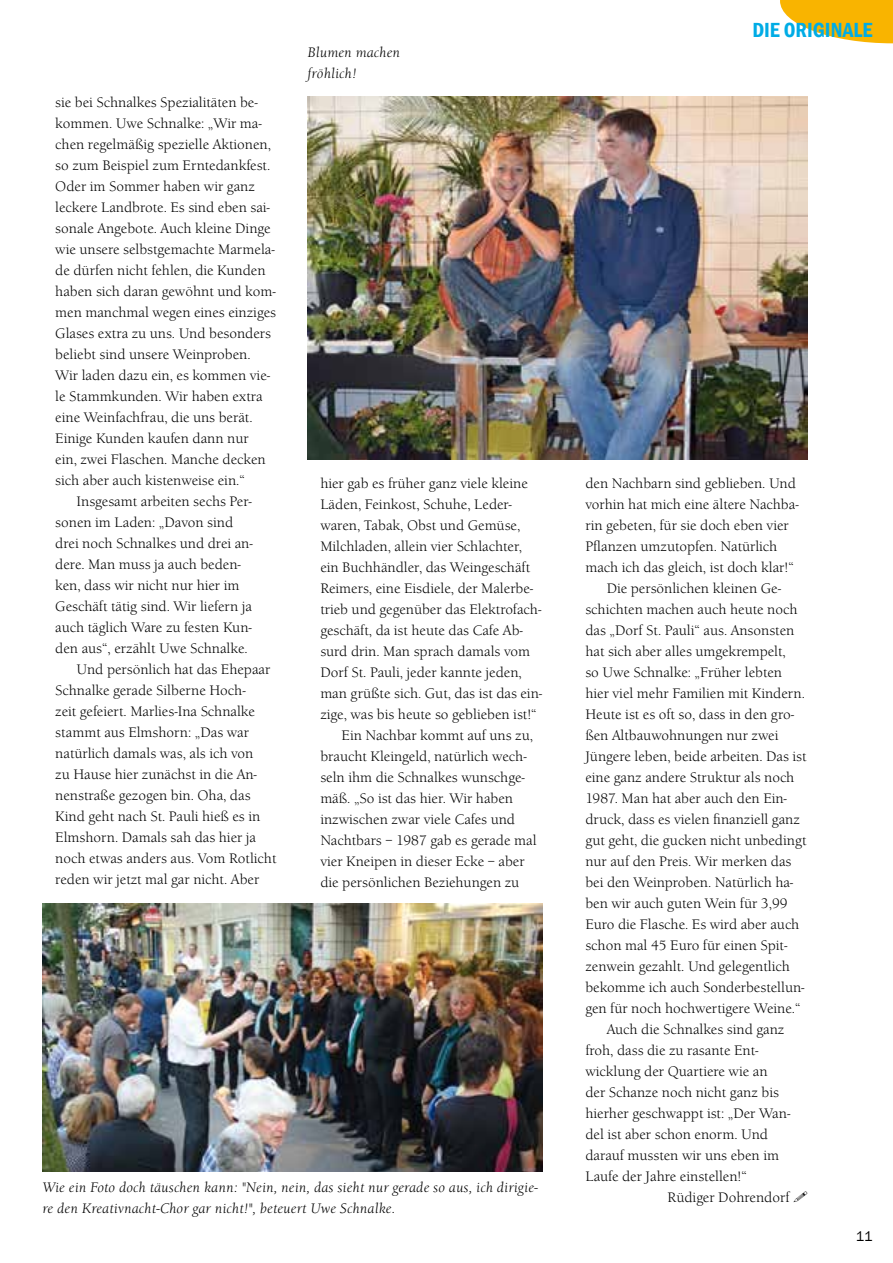
<style>
.page{position:relative;width:893px;height:1263px;background:#fff}
.page>*{position:absolute;margin:0;border:0;box-sizing:border-box;transform-origin:0 0}
.t1{font:600 condensed 21px "Franklin Gothic";color:#00ace5}
.t2{font:14.25px "Berkeley Old Style EF";color:#000}
.t3{font:italic 14.25px/21px "Berkeley Old Style EF";letter-spacing:.01em;color:#000}
.t4{font:14.25px "Franklin Gothic";color:#000}
</style>
<div class="page">
<svg style="left:780px;top:0;width:113px;height:43px"></svg>
<img style="left:308px;top:96px;width:500px;height:363px">
<img style="left:43px;top:904px;width:500px;height:268px">
<p class="t2" style="left:55px;top:94px;width:204px">sie bei Schnalkes Spezialitäten be-</p>
<p class="t2" style="left:55px;top:115px;width:208px">kommen. Uwe Schnalke: „Wir ma-</p>
<p class="t2" style="left:55px;top:136px;width:217px">chen regelmäßig spezielle Aktionen,</p>
<p class="t2" style="left:55px;top:157px;width:217px">so zum Beispiel zum Erntedankfest.</p>
<p class="t2" style="left:55px;top:178px;width:201px">Oder im Sommer haben wir ganz</p>
<p class="t2" style="left:55px;top:199px;width:216px">leckere Landbrote. Es sind eben sai-</p>
<p class="t2" style="left:55px;top:220px;width:217px">sonale Angebote. Auch kleine Dinge</p>
<p class="t2" style="left:55px;top:241px;width:221px">wie unsere selbstgemachte Marmela-</p>
<p class="t2" style="left:55px;top:262px;width:212px">de dürfen nicht fehlen, die Kunden</p>
<p class="t2" style="left:55px;top:283px;width:222px">haben sich daran gewöhnt und kom-</p>
<p class="t2" style="left:55px;top:304px;width:222px">men manchmal wegen eines einziges</p>
<p class="t2" style="left:55px;top:325px;width:217px">Glases extra zu uns. Und besonders</p>
<p class="t2" style="left:55px;top:346px;width:197px">beliebt sind unsere Weinproben.</p>
<p class="t2" style="left:55px;top:367px;width:216px">Wir laden dazu ein, es kommen vie-</p>
<p class="t2" style="left:55px;top:388px;width:209px">le Stammkunden. Wir haben extra</p>
<p class="t2" style="left:55px;top:409px;width:199px">eine Weinfachfrau, die uns berät.</p>
<p class="t2" style="left:55px;top:430px;width:195px">Einige Kunden kaufen dann nur</p>
<p class="t2" style="left:55px;top:451px;width:212px">ein, zwei Flaschen. Manche decken</p>
<p class="t2" style="left:55px;top:472px;width:191px">sich aber auch kistenweise ein.“</p>
<p class="t2" style="left:77px;top:493px;width:177px">Insgesamt arbeiten sechs Per-</p>
<p class="t2" style="left:55px;top:514px;width:179px">sonen im Laden: „Davon sind</p>
<p class="t2" style="left:55px;top:535px;width:199px">drei noch Schnalkes und drei an-</p>
<p class="t2" style="left:55px;top:556px;width:187px">dere. Man muss ja auch beden-</p>
<p class="t2" style="left:55px;top:577px;width:186px">ken, dass wir nicht nur hier im</p>
<p class="t2" style="left:55px;top:598px;width:198px">Geschäft tätig sind. Wir liefern ja</p>
<p class="t2" style="left:55px;top:619px;width:198px">auch täglich Ware zu festen Kun-</p>
<p class="t2" style="left:55px;top:640px;width:194px">den aus“, erzählt Uwe Schnalke.</p>
<p class="t2" style="left:77px;top:661px;width:195px">Und persönlich hat das Ehepaar</p>
<p class="t2" style="left:55px;top:682px;width:192px">Schnalke gerade Silberne Hoch-</p>
<p class="t2" style="left:55px;top:703px;width:201px">zeit gefeiert. Marlies-Ina Schnalke</p>
<p class="t2" style="left:55px;top:724px;width:195px">stammt aus Elmshorn: „Das war</p>
<p class="t2" style="left:55px;top:745px;width:199px">natürlich damals was, als ich von</p>
<p class="t2" style="left:55px;top:766px;width:203px">zu Hause hier zunächst in die An-</p>
<p class="t2" style="left:55px;top:787px;width:197px">nenstraße gezogen bin. Oha, das</p>
<p class="t2" style="left:55px;top:808px;width:207px">Kind geht nach St. Pauli hieß es in</p>
<p class="t2" style="left:55px;top:829px;width:202px">Elmshorn. Damals sah das hier ja</p>
<p class="t2" style="left:55px;top:850px;width:223px">noch etwas anders aus. Vom Rotlicht</p>
<p class="t2" style="left:55px;top:871px;width:206px">reden wir jetzt mal gar nicht. Aber</p>
<p class="t3" style="left:308px;top:42px;width:94px">Blumen machen fröhlich!</p>
<p class="t2" style="left:320px;top:475px;width:209px">hier gab es früher ganz viele kleine</p>
<p class="t2" style="left:320px;top:496px;width:193px">Läden, Feinkost, Schuhe, Leder-</p>
<p class="t2" style="left:320px;top:517px;width:201px">waren, Tabak, Obst und Gemüse,</p>
<p class="t2" style="left:320px;top:538px;width:203px">Milchladen, allein vier Schlachter,</p>
<p class="t2" style="left:320px;top:559px;width:211px">ein Buchhändler, das Weingeschäft</p>
<p class="t2" style="left:320px;top:580px;width:215px">Reimers, eine Eisdiele, der Malerbe-</p>
<p class="t2" style="left:320px;top:601px;width:223px">trieb und gegenüber das Elektrofach-</p>
<p class="t2" style="left:320px;top:622px;width:204px">geschäft, da ist heute das Cafe Ab-</p>
<p class="t2" style="left:320px;top:643px;width:211px">surd drin. Man sprach damals vom</p>
<p class="t2" style="left:320px;top:664px;width:203px">Dorf St. Pauli, jeder kannte jeden,</p>
<p class="t2" style="left:320px;top:685px;width:223px">man grüßte sich. Gut, das ist das ein-</p>
<p class="t2" style="left:320px;top:706px;width:218px">zige, was bis heute so geblieben ist!“</p>
<p class="t2" style="left:342px;top:727px;width:193px">Ein Nachbar kommt auf uns zu,</p>
<p class="t2" style="left:320px;top:748px;width:208px">braucht Kleingeld, natürlich wech-</p>
<p class="t2" style="left:320px;top:769px;width:206px">seln ihm die Schnalkes wunschge-</p>
<p class="t2" style="left:320px;top:790px;width:194px">mäß. „So ist das hier. Wir haben</p>
<p class="t2" style="left:320px;top:811px;width:196px">inzwischen zwar viele Cafes und</p>
<p class="t2" style="left:320px;top:832px;width:218px">Nachtbars – 1987 gab es gerade mal</p>
<p class="t2" style="left:320px;top:853px;width:206px">vier Kneipen in dieser Ecke – aber</p>
<p class="t2" style="left:320px;top:874px;width:200px">die persönlichen Beziehungen zu</p>
<p class="t3" style="left:43px;top:1176px;width:497px">Wie ein Foto doch täuschen kann: "Nein, nein, das sieht nur gerade so aus, ich dirigie&shy;re den Kreativnacht-Chor gar nicht!", beteuert Uwe Schnalke.</p>
<h1 class="t1" style="left:752px;top:16px;width:122px">DIE ORIGINALE</h1>
<p class="t2" style="left:585px;top:475px;width:212px">den Nachbarn sind geblieben. Und</p>
<p class="t2" style="left:585px;top:496px;width:215px">vorhin hat mich eine ältere Nachba-</p>
<p class="t2" style="left:585px;top:517px;width:205px">rin gebeten, für sie doch eben vier</p>
<p class="t2" style="left:585px;top:538px;width:193px">Pflanzen umzutopfen. Natürlich</p>
<p class="t2" style="left:585px;top:559px;width:210px">mach ich das gleich, ist doch klar!“</p>
<p class="t2" style="left:607px;top:580px;width:176px">Die persönlichen kleinen Ge-</p>
<p class="t2" style="left:585px;top:601px;width:214px">schichten machen auch heute noch</p>
<p class="t2" style="left:585px;top:622px;width:210px">das „Dorf St. Pauli“ aus. Ansonsten</p>
<p class="t2" style="left:585px;top:643px;width:202px">hat sich aber alles umgekrempelt,</p>
<p class="t2" style="left:585px;top:664px;width:198px">so Uwe Schnalke: „Früher lebten</p>
<p class="t2" style="left:585px;top:685px;width:221px">hier viel mehr Familien mit Kindern.</p>
<p class="t2" style="left:585px;top:706px;width:210px">Heute ist es oft so, dass in den gro-</p>
<p class="t2" style="left:585px;top:727px;width:194px">ßen Altbauwohnungen nur zwei</p>
<p class="t2" style="left:585px;top:748px;width:223px">Jüngere leben, beide arbeiten. Das ist</p>
<p class="t2" style="left:585px;top:769px;width:210px">eine ganz andere Struktur als noch</p>
<p class="t2" style="left:585px;top:790px;width:203px">1987. Man hat aber auch den Ein-</p>
<p class="t2" style="left:585px;top:811px;width:216px">druck, dass es vielen finanziell ganz</p>
<p class="t2" style="left:585px;top:832px;width:223px">gut geht, die gucken nicht unbedingt</p>
<p class="t2" style="left:585px;top:853px;width:208px">nur auf den Preis. Wir merken das</p>
<p class="t2" style="left:585px;top:874px;width:209px">bei den Weinproben. Natürlich ha-</p>
<p class="t2" style="left:585px;top:895px;width:204px">ben wir auch guten Wein für 3,99</p>
<p class="t2" style="left:585px;top:916px;width:215px">Euro die Flasche. Es wird aber auch</p>
<p class="t2" style="left:585px;top:937px;width:204px">schon mal 45 Euro für einen Spit-</p>
<p class="t2" style="left:585px;top:958px;width:206px">zenwein gezahlt. Und gelegentlich</p>
<p class="t2" style="left:585px;top:979px;width:221px">bekomme ich auch Sonderbestellun-</p>
<p class="t2" style="left:585px;top:1000px;width:217px">gen für noch hochwertigere Weine.“</p>
<p class="t2" style="left:607px;top:1021px;width:179px">Auch die Schnalkes sind ganz</p>
<p class="t2" style="left:585px;top:1042px;width:175px">froh, dass die zu rasante Ent-</p>
<p class="t2" style="left:585px;top:1063px;width:184px">wicklung der Quartiere wie an</p>
<p class="t2" style="left:585px;top:1084px;width:195px">der Schanze noch nicht ganz bis</p>
<p class="t2" style="left:585px;top:1105px;width:207px">hierher geschwappt ist: „Der Wan-</p>
<p class="t2" style="left:585px;top:1126px;width:184px">del ist aber schon enorm. Und</p>
<p class="t2" style="left:585px;top:1147px;width:195px">darauf mussten wir uns eben im</p>
<p class="t2" style="left:585px;top:1168px;width:163px">Laufe der Jahre einstellen!“</p>
<p class="t2" style="left:668px;top:1189px;width:124px">Rüdiger Dohrendorf</p>
<p class="t4" style="left:856px;top:1227px;width:18px">11</p>
</div>
